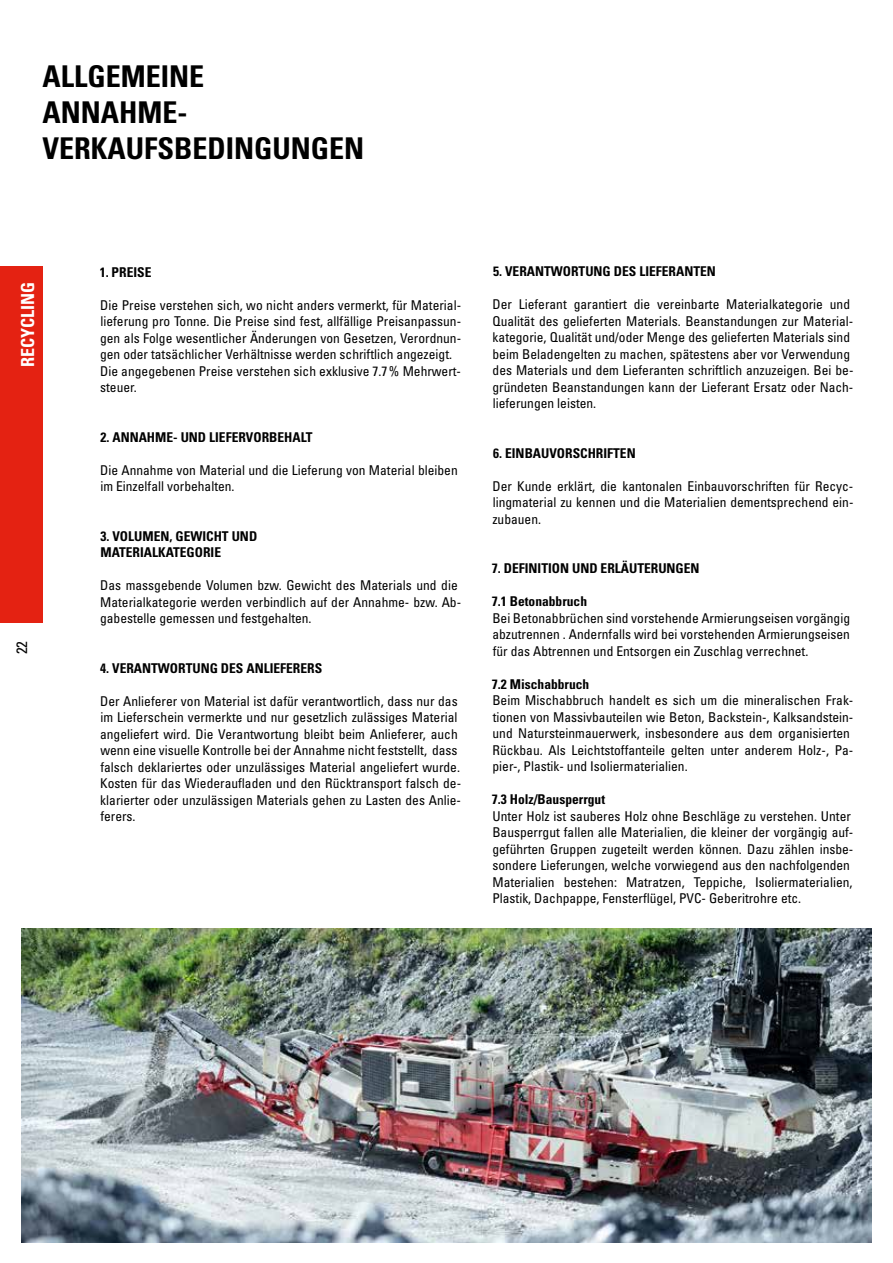
<style>
.page{position:relative;width:893px;height:1263px;background:#fff}
.page>*{position:absolute;margin:0;border:0;box-sizing:border-box;transform-origin:0 0}
.t1{font:700 condensed 30px/36px "Univers";color:#000}
.t2{font:700 condensed 18px "Univers";color:#fff}
.t3{font:condensed 15px "Univers";color:#000}
.t4{font:condensed 13.5px/16.5px "Univers";color:#000}
.t5{font:700 condensed 13.5px/16.5px "Univers";color:#000}
</style>
<div class="page">
<img style="left:21px;top:928px;width:851px;height:314px">
<div style="left:0;top:266px;width:43px;height:357px;background:#e42212"></div>
<h1 class="t1" style="left:43px;top:59px;width:323px">ALLGEMEINE<br>ANNAHME-<br>VERKAUFSBEDINGUNGEN</h1>
<h2 class="t2" style="left:17px;top:367px;width:87px;rotate:-90deg">RECYCLING</h2>
<p class="t3" style="left:12px;top:654px;width:15px;rotate:-90deg">22</p>
<p class="t5" style="left:100px;top:263px;width:53px">1. PREISE</p>
<p class="t4" style="left:100px;top:296px;width:362px">Die Preise verstehen sich, wo nicht anders vermerkt, für Material&shy;lieferung pro Tonne. Die Preise sind fest, allfällige Preisanpassun&shy;gen als Folge wesentlicher Änderungen von Gesetzen, Verordnun&shy;gen oder tatsächlicher Verhältnisse werden schriftlich angezeigt.<br>Die angegebenen Preise verstehen sich exklusive 7.7% Mehrwert&shy;steuer.</p>
<p class="t5" style="left:100px;top:428px;width:214px">2. ANNAHME- UND LIEFERVORBEHALT</p>
<p class="t4" style="left:100px;top:461px;width:359px">Die Annahme von Material und die Lieferung von Material bleiben im Einzelfall vorbehalten.</p>
<p class="t5" style="left:100px;top:527px;width:158px">3. VOLUMEN, GEWICHT UND<br>MATERIALKATEGORIE</p>
<p class="t4" style="left:100px;top:577px;width:362px">Das massgebende Volumen bzw. Gewicht des Materials und die<br>Materialkategorie werden verbindlich auf der Annahme- bzw. Ab&shy;gabestelle gemessen und festgehalten.</p>
<p class="t5" style="left:100px;top:659px;width:224px">4. VERANTWORTUNG DES ANLIEFERERS</p>
<p class="t4" style="left:100px;top:692px;width:363px">Der Anlieferer von Material ist dafür verantwortlich, dass nur das im Lieferschein vermerkte und nur gesetzlich zulässiges Material angeliefert wird. Die Verantwortung bleibt beim Anlieferer, auch wenn eine visuelle Kontrolle bei der Annahme nicht feststellt, dass falsch deklariertes oder unzulässiges Material angeliefert wurde.<br>Kosten für das Wiederaufladen und den Rücktransport falsch de&shy;klarierter oder unzulässigen Materials gehen zu Lasten des Anlie&shy;ferers.</p>
<p class="t5" style="left:493px;top:263px;width:224px">5. VERANTWORTUNG DES LIEFERANTEN</p>
<p class="t4" style="left:492px;top:296px;width:363px">Der Lieferant garantiert die vereinbarte Materialkategorie und Qualität des gelieferten Materials. Beanstandungen zur Material&shy;kategorie, Qualität und/oder Menge des gelieferten Materials sind beim Beladengelten zu machen, spätestens aber vor Verwendung des Materials und dem Lieferanten schriftlich anzuzeigen. Bei be&shy;gründeten Beanstandungen kann der Lieferant Ersatz oder Nach&shy;lieferungen leisten.</p>
<p class="t5" style="left:493px;top:445px;width:144px">6. EINBAUVORSCHRIFTEN</p>
<p class="t4" style="left:492px;top:478px;width:363px;text-align:justify">Der Kunde erklärt, die kantonalen Einbauvorschriften für Recyc&shy;lingmaterial zu kennen und die Materialien dementsprechend ein&shy;zubauen.</p>
<p class="t5" style="left:492px;top:560px;width:209px">7. DEFINITION UND ERLÄUTERUNGEN</p>
<p class="t5" style="left:492px;top:593px;width:97px">7.1 Betonabbruch</p>
<p class="t4" style="left:492px;top:610px;width:359px;text-align:justify">Bei Betonabbrüchen sind vorstehende Armierungseisen vorgängig abzutrennen . Andernfalls wird bei vorstehenden Armierungseisen für das Abtrennen und Entsorgen ein Zuschlag verrechnet.</p>
<p class="t5" style="left:492px;top:676px;width:99px">7.2 Mischabbruch</p>
<p class="t4" style="left:492px;top:692px;width:363px">Beim Mischabbruch handelt es sich um die mineralischen Frak&shy;tionen von Massivbauteilen wie Beton, Backstein-, Kalksandstein&shy;und Natursteinmauerwerk, insbesondere aus dem organisierten Rückbau. Als Leichtstoffanteile gelten unter anderem Holz-, Pa&shy;pier-, Plastik- und Isoliermaterialien.</p>
<p class="t5" style="left:492px;top:791px;width:115px">7.3 Holz/Bausperrgut</p>
<p class="t4" style="left:492px;top:808px;width:363px">Unter Holz ist sauberes Holz ohne Beschläge zu verstehen. Unter Bausperrgut fallen alle Materialien, die kleiner der vorgängig auf&shy;geführten Gruppen zugeteilt werden können. Dazu zählen insbe&shy;sondere Lieferungen, welche vorwiegend aus den nachfolgenden Materialien bestehen: Matratzen, Teppiche, Isoliermaterialien, Plastik, Dachpappe, Fensterflügel, PVC- Geberitrohre etc.</p>
</div>
